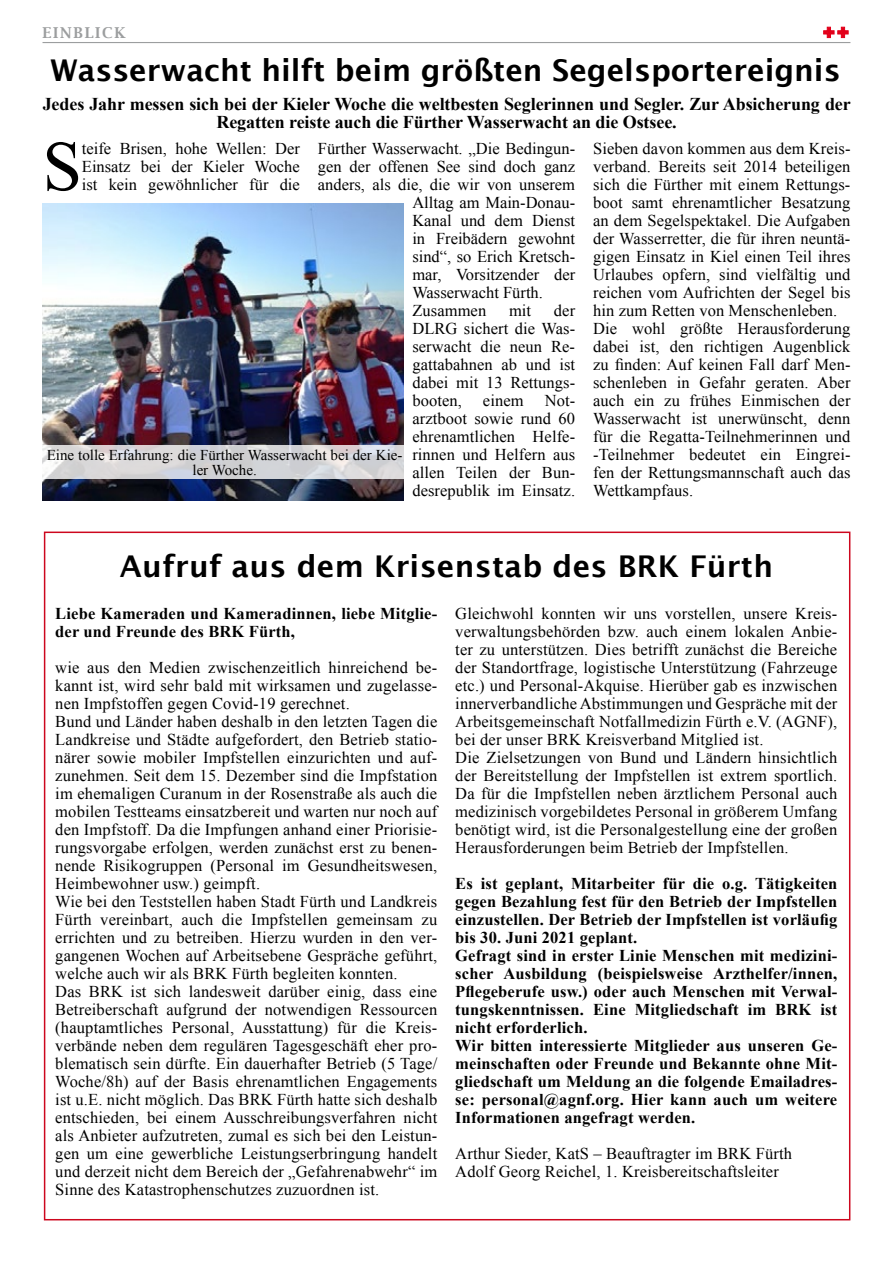
<style>
.page{position:relative;width:893px;height:1263px;background:#fff}
.page>*{position:absolute;margin:0;border:0;box-sizing:border-box;transform-origin:0 0}
.t1{font:70.8px "Times New Roman";color:#000}
.t2{font:600 30px "Lucida Sans";color:#000}
.t3{font:700 18px/18px "Times New Roman";letter-spacing:-.005em;color:#000;text-align:center}
.t4{font:16.5px/18px "Times New Roman";letter-spacing:.01em;color:#000}
.t5{font:700 16.5px/18px "Times New Roman";letter-spacing:.01em;color:#000}
.t6{font:15px/15px "Times New Roman";color:#000;text-align:center}
.t7{font:600 15px "Lucida Bright";letter-spacing:.11em;color:#9c9e9f}
</style>
<div class="page">
<div style="left:44px;top:531px;width:806px;height:689px;background:#fff;border:2px solid #cd071e"></div>
<hr style="left:43px;top:42px;width:807px;height:1px;background:#9c9e9f">
<svg style="left:823px;top:27px;width:25px;height:11px"></svg>
<img style="left:43px;top:203px;width:361px;height:297px">
<svg style="left:42px;top:445px;width:362px;height:34px;background:#d7d7d9"></svg>
<p class="t7" style="left:43px;top:24px;width:85px">EINBLICK</p>
<h2 class="t2" style="left:51px;top:53px;width:791px">Wasserwacht hilft beim größten Segelsportereignis</h2>
<p class="t3" style="left:43px;top:95px;width:810px">Jedes Jahr messen sich bei der Kieler Woche die weltbesten Seglerinnen und Segler. Zur Absicherung der<br>Regatten reiste auch die Fürther Wasserwacht an die Ostsee.</p>
<h1 class="t1" style="left:43px;top:116px;width:41px">S</h1>
<p class="t4" style="left:82px;top:139px;width:219px;text-align:justify">teife Brisen, hohe Wellen: Der Einsatz bei der Kieler Woche ist kein gewöhnlicher für die</p>
<p class="t4" style="left:318px;top:139px;width:259px">Fürther Wasserwacht. „Die Bedingun-</p>
<p class="t4" style="left:318px;top:157px;width:259px">gen der offenen See sind doch ganz</p>
<p class="t4" style="left:318px;top:175px;width:259px">anders, als die, die wir von unserem</p>
<p class="t4" style="left:412px;top:193px;width:164px">Alltag am Main-Donau-</p>
<p class="t4" style="left:412px;top:211px;width:164px">Kanal und dem Dienst</p>
<p class="t4" style="left:412px;top:229px;width:164px">in Freibädern gewohnt</p>
<p class="t4" style="left:412px;top:247px;width:164px">sind“, so Erich Kretsch-</p>
<p class="t4" style="left:412px;top:265px;width:164px">mar, Vorsitzender der</p>
<p class="t4" style="left:412px;top:283px;width:132px">Wasserwacht Fürth.</p>
<p class="t4" style="left:412px;top:301px;width:75px">Zusammen</p>
<p class="t4" style="left:509px;top:301px;width:24px">mit</p>
<p class="t4" style="left:412px;top:301px;width:164px;text-align:justify;text-indent:142px">der DLRG sichert die Was&shy;serwacht die neun Re&shy;gattabahnen ab und ist dabei mit 13 Rettungs&shy;booten,</p>
<p class="t4" style="left:483px;top:391px;width:42px">einem</p>
<p class="t4" style="left:412px;top:391px;width:164px;text-align:justify;text-indent:132px">Not&shy;arztboot sowie rund 60 ehrenamtlichen Helfe&shy;rinnen und Helfern aus allen Teilen der Bun&shy;desrepublik im Einsatz.</p>
<p class="t6" style="left:47px;top:447px;width:357px">Eine tolle Erfahrung: die Fürther Wasserwacht bei der Kie&shy;ler Woche.</p>
<p class="t4" style="left:593px;top:139px;width:259px">Sieben davon kommen aus dem Kreis&shy;verband. Bereits seit 2014 beteiligen sich die Fürther mit einem Rettungs&shy;boot samt ehrenamtlicher Besatzung an dem Segelspektakel. Die Aufgaben der Wasserretter, die für ihren neuntä&shy;gigen Einsatz in Kiel einen Teil ihres Urlaubes opfern, sind vielfältig und reichen vom Aufrichten der Segel bis hin zum Retten von Menschenleben.<br>Die wohl größte Herausforderung dabei ist, den richtigen Augenblick zu finden: Auf keinen Fall darf Men&shy;schenleben in Gefahr geraten. Aber auch ein zu frühes Einmischen der Wasserwacht ist unerwünscht, denn für die Regatta-Teilnehmerinnen und -Teilnehmer bedeutet ein Eingrei&shy;fen der Rettungsmannschaft auch das Wettkampfaus.</p>
<h2 class="t2" style="left:120px;top:549px;width:655px">Aufruf aus dem Krisenstab des BRK Fürth</h2>
<p class="t5" style="left:55px;top:603px;width:383px">Liebe Kameraden und Kameradinnen, liebe Mitglie&shy;der und Freunde des BRK Fürth,</p>
<p class="t4" style="left:55px;top:657px;width:384px">wie aus den Medien zwischenzeitlich hinreichend be&shy;kannt ist, wird sehr bald mit wirksamen und zugelasse&shy;nen Impfstoffen gegen Covid-19 gerechnet.<br>Bund und Länder haben deshalb in den letzten Tagen die Landkreise und Städte aufgefordert, den Betrieb statio&shy;närer sowie mobiler Impfstellen einzurichten und auf&shy;zunehmen. Seit dem 15. Dezember sind die Impfstation im ehemaligen Curanum in der Rosenstraße als auch die mobilen Testteams einsatzbereit und warten nur noch auf den Impfstoff. Da die Impfungen anhand einer Priorisie&shy;rungsvorgabe erfolgen, werden zunächst erst zu benen&shy;nende Risikogruppen (Personal im Gesundheitswesen, Heimbewohner usw.) geimpft.<br>Wie bei den Teststellen haben Stadt Fürth und Landkreis Fürth vereinbart, auch die Impfstellen gemeinsam zu errichten und zu betreiben. Hierzu wurden in den ver&shy;gangenen Wochen auf Arbeitsebene Gespräche geführt, welche auch wir als BRK Fürth begleiten konnten.<br>Das BRK ist sich landesweit darüber einig, dass eine Betreiberschaft aufgrund der notwendigen Ressourcen (hauptamtliches Personal, Ausstattung) für die Kreis&shy;verbände neben dem regulären Tagesgeschäft eher pro&shy;blematisch sein dürfte. Ein dauerhafter Betrieb (5 Tage/ Woche/8h) auf der Basis ehrenamtlichen Engagements ist u.E. nicht möglich. Das BRK Fürth hatte sich deshalb entschieden, bei einem Ausschreibungsverfahren nicht als Anbieter aufzutreten, zumal es sich bei den Leistun&shy;gen um eine gewerbliche Leistungserbringung handelt und derzeit nicht dem Bereich der „Gefahrenabwehr“ im Sinne des Katastrophenschutzes zuzuordnen ist.</p>
<p class="t4" style="left:455px;top:604px;width:384px">Gleichwohl konnten wir uns vorstellen, unsere Kreis&shy;verwaltungsbehörden bzw. auch einem lokalen Anbie&shy;ter zu unterstützen. Dies betrifft zunächst die Bereiche der Standortfrage, logistische Unterstützung (Fahrzeuge etc.) und Personal-Akquise. Hierüber gab es inzwischen innerverbandliche Abstimmungen und Gespräche mit der Arbeitsgemeinschaft Notfallmedizin Fürth e.V. (AGNF), bei der unser BRK Kreisverband Mitglied ist.<br>Die Zielsetzungen von Bund und Ländern hinsichtlich der Bereitstellung der Impfstellen ist extrem sportlich.<br>Da für die Impfstellen neben ärztlichem Personal auch medizinisch vorgebildetes Personal in größerem Umfang benötigt wird, ist die Personalgestellung eine der großen Herausforderungen beim Betrieb der Impfstellen.</p>
<p class="t5" style="left:455px;top:874px;width:384px">Es ist geplant, Mitarbeiter für die o.g. Tätigkeiten gegen Bezahlung fest für den Betrieb der Impfstellen einzustellen. Der Betrieb der Impfstellen ist vorläufig bis 30. Juni 2021 geplant.<br>Gefragt sind in erster Linie Menschen mit medizini&shy;scher Ausbildung (beispielsweise Arzthelfer/innen, Pflegeberufe usw.) oder auch Menschen mit Verwal&shy;tungskenntnissen. Eine Mitgliedschaft im BRK ist nicht erforderlich.<br>Wir bitten interessierte Mitglieder aus unseren Ge&shy;meinschaften oder Freunde und Bekannte ohne Mit&shy;gliedschaft um Meldung an die folgende Emailadres&shy;se: personal@agnf.org. Hier kann auch um weitere Informationen angefragt werden.</p>
<p class="t4" style="left:455px;top:1144px;width:338px">Arthur Sieder, KatS – Beauftragter im BRK Fürth<br>Adolf Georg Reichel, 1. Kreisbereitschaftsleiter</p>
</div>
